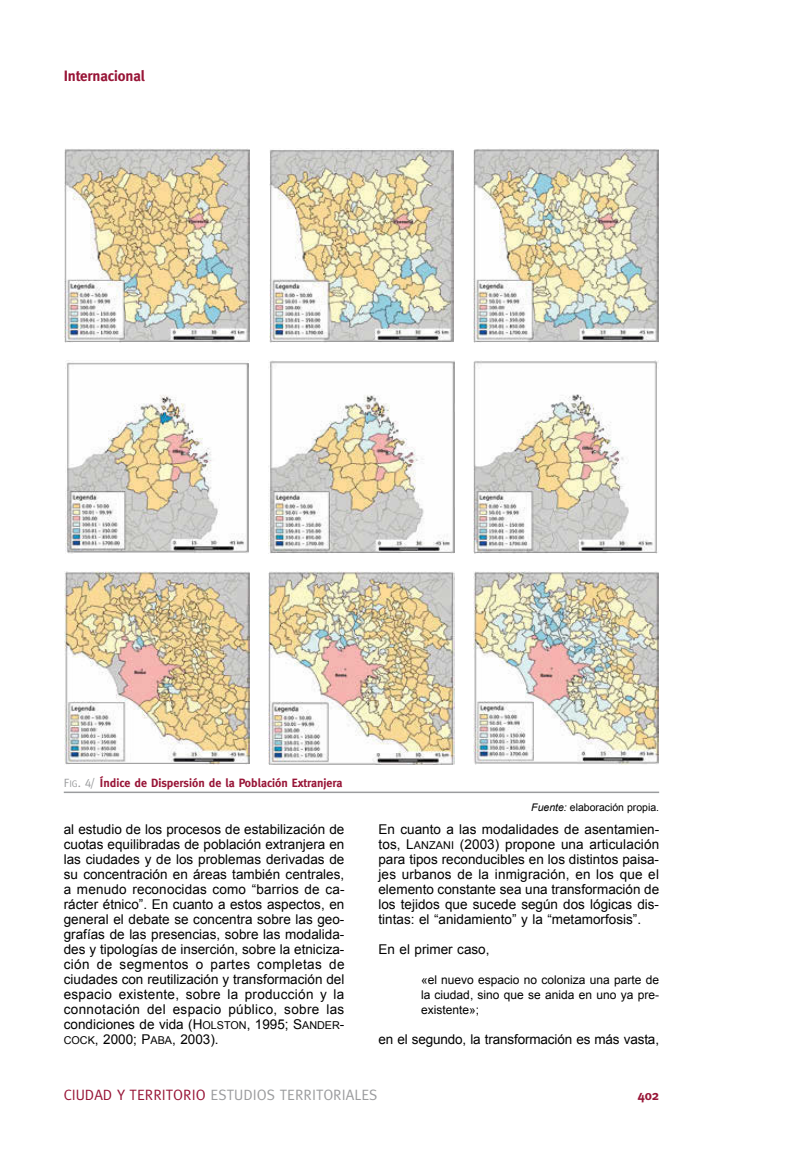
<style>
.page{position:relative;width:808px;height:1149px;background:#fff}
.page>*{position:absolute;margin:0;border:0;box-sizing:border-box;transform-origin:0 0}
.t1{font:15px "Meta";color:#9b9c9e}
.t2{font:700 15px "Meta";letter-spacing:-.005em;color:#981537}
.t3{font:13.5px/15px "Arial";color:#000;text-align:justify}
.t4{font:700 13.5px "Meta";color:#981537}
.t5{font:12px/15px "Arial";color:#000;text-align:justify}
.t6{font:700 12px "Meta";color:#981537}
.t7{font:10.5px "Arial";color:#000}
.s1{font-family:"Meta Caps SC800";font-weight:400;color:#9b9c9e}
.s2{font-family:"Meta Caps SC800";font-weight:400;font-size:9.6px;color:#9b9c9e}
.s3{font-style:italic}
.s4{font-family:"Arial MT SC800"}
.s5{font-family:"Arial MT SC800";font-size:10.8px}
.s6{color:#981537}
</style>
<div class="page">
<img style="left:65px;top:149px;width:184px;height:193px">
<img style="left:269px;top:150px;width:184px;height:192px">
<img style="left:474px;top:149px;width:184px;height:193px">
<img style="left:65px;top:360px;width:184px;height:193px">
<img style="left:269px;top:360px;width:185px;height:193px">
<img style="left:473px;top:360px;width:185px;height:193px">
<img style="left:65px;top:571px;width:184px;height:193px">
<img style="left:269px;top:571px;width:185px;height:193px">
<img style="left:474px;top:571px;width:184px;height:193px">
<hr style="left:64px;top:791px;width:595px;height:1px;background:#9b9c9e">
<p class="t2" style="left:64px;top:67px;width:83px">Internacional</p>
<p class="t6" style="left:64px;top:776px;width:280px"><span class="s1">F</span><span class="s2">ig</span><span class="s1">. 4/</span> Índice de Dispersión de la Población Extranjera</p>
<p class="t7" style="left:531px;top:800px;width:129px"><span class="s3">Fuente:</span> elaboración propia.</p>
<p class="t3" style="left:64px;top:821px;width:282px">al estudio de los procesos de estabilización de cuotas equilibradas de población extranjera en las ciudades y de los problemas derivadas de su concentración en áreas también centrales, a menudo reconocidas como “barrios de ca&shy;rácter étnico”. En cuanto a estos aspectos, en general el debate se concentra sobre las geo&shy;grafías de las presencias, sobre las modalida&shy;des y tipologías de inserción, sobre la etniciza&shy;ción de segmentos o partes completas de ciudades con reutilización y transformación del espacio existente, sobre la producción y la connotación del espacio público, sobre las condiciones de vida (<span class="s4">H</span><span class="s5">OLSTON</span>, 1995; <span class="s4">S</span><span class="s5">ANDER</span><span class="s4">-</span><span class="s5">COCK</span>, 2000; <span class="s4">P</span><span class="s5">ABA</span>, 2003).</p>
<p class="t3" style="left:378px;top:821px;width:282px">En cuanto a las modalidades de asentamien&shy;tos, <span class="s4">L</span><span class="s5">ANZANI</span> (2003) propone una articulación para tipos reconducibles en los distintos paisa&shy;jes urbanos de la inmigración, en los que el elemento constante sea una transformación de los tejidos que sucede según dos lógicas dis&shy;tintas: el “anidamiento” y la “metamorfosis”.</p>
<p class="t3" style="left:378px;top:941px;width:113px">En el primer caso,</p>
<p class="t5" style="left:421px;top:972px;width:240px">«el nuevo espacio no coloniza una parte de la ciudad, sino que se anida en uno ya pre&shy;existente»;</p>
<p class="t3" style="left:378px;top:1031px;width:282px">en el segundo, la transformación es más vasta,</p>
<p class="t1" style="left:64px;top:1085px;width:315px"><span class="s6">CIUDAD Y TERRITORIO</span> ESTUDIOS TERRITORIALES</p>
<p class="t4" style="left:637px;top:1086px;width:23px">402</p>
</div>
